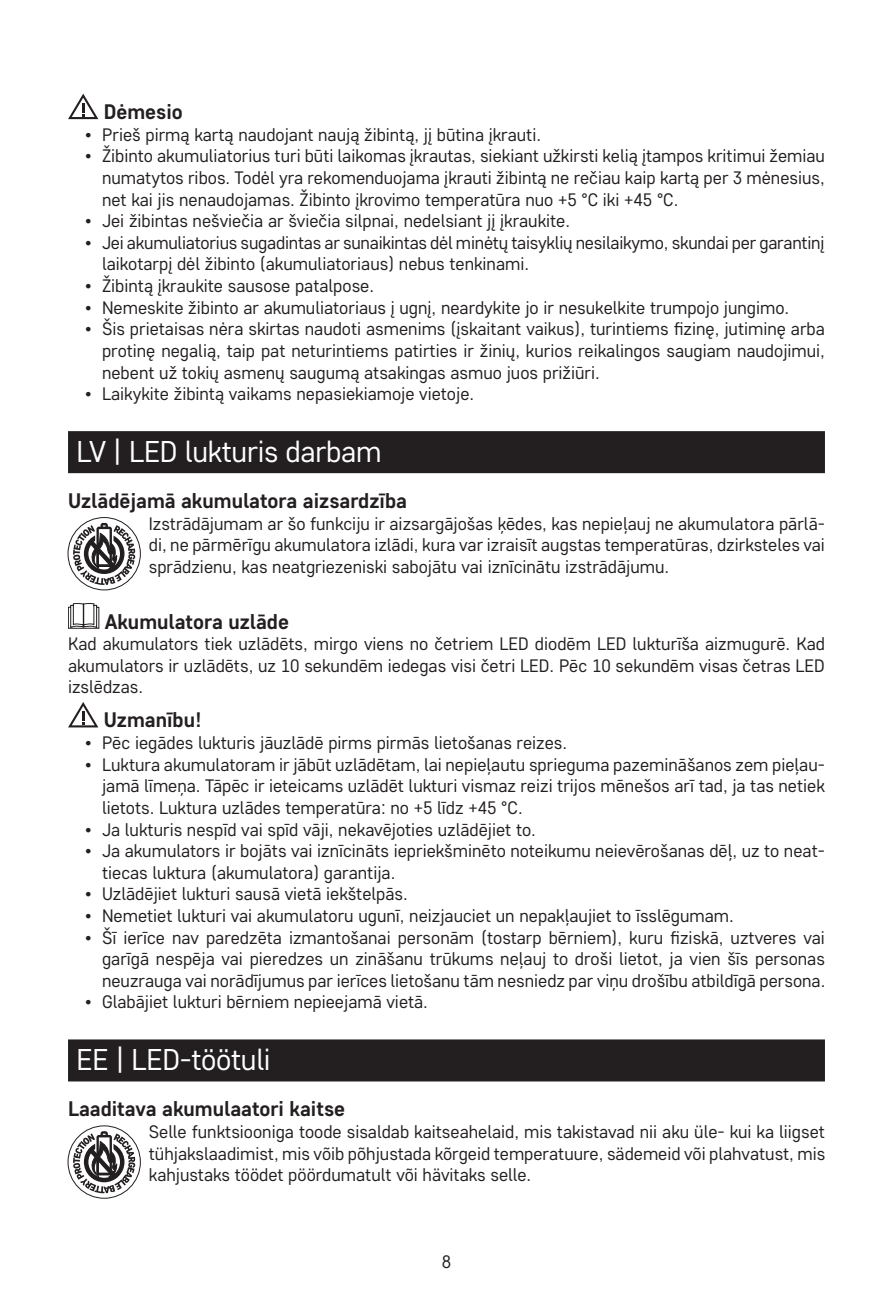
<style>
.page{position:relative;width:893px;height:1302px;background:#fff}
.page>*{position:absolute;margin:0;border:0;box-sizing:border-box;transform-origin:0 0}
.t1{font:30px "Core Sans D35";letter-spacing:-.01em;color:#fff}
.t2{font:700 21px "Core Sans D55";color:#231f20}
.t3{font:18px/21.6px "Core Sans D35";color:#231f20;text-align:justify}
</style>
<div class="page">
<div style="left:68px;top:431px;width:757px;height:42px;background:#231f20"></div>
<div style="left:68px;top:1039px;width:757px;height:42px;background:#231f20"></div>
<svg style="left:68px;top:94px;width:30px;height:25px"></svg>
<svg style="left:68px;top:517px;width:72px;height:73px"></svg>
<div style="left:68px;top:517px;width:73px;height:73px;border:1px solid #231f20;border-radius:50%"></div>
<svg style="left:73px;top:523px;width:62px;height:62px"></svg>
<svg style="left:68px;top:603px;width:31px;height:25px"></svg>
<svg style="left:68px;top:702px;width:30px;height:25px"></svg>
<svg style="left:68px;top:1125px;width:72px;height:72px"></svg>
<div style="left:68px;top:1125px;width:73px;height:73px;border:1px solid #231f20;border-radius:50%"></div>
<svg style="left:73px;top:1130px;width:62px;height:62px"></svg>
<p class="t2" style="left:104px;top:98px;width:81px">Dėmesio</p>
<p class="t3" style="left:85px;top:123px;width:458px">• Prieš pirmą kartą naudojant naują žibintą, jį būtina įkrauti.</p>
<p class="t3" style="left:102px;top:145px;width:724px;text-indent:-17px">• Žibinto akumuliatorius turi būti laikomas įkrautas, siekiant užkirsti kelią įtampos kritimui žemiau numatytos ribos. Todėl yra rekomenduojama įkrauti žibintą ne rečiau kaip kartą per 3 mėnesius, net kai jis nenaudojamas. Žibinto įkrovimo temperatūra nuo +5 °C iki +45 °C.</p>
<p class="t3" style="left:85px;top:209px;width:487px">• Jei žibintas nešviečia ar šviečia silpnai, nedelsiant jį įkraukite.</p>
<p class="t3" style="left:102px;top:231px;width:724px;text-indent:-17px">• Jei akumuliatorius sugadintas ar sunaikintas dėl minėtų taisyklių nesilaikymo, skundai per garantinį laikotarpį dėl žibinto (akumuliatoriaus) nebus tenkinami.</p>
<p class="t3" style="left:85px;top:274px;width:291px">• Žibintą įkraukite sausose patalpose.</p>
<p class="t3" style="left:85px;top:296px;width:706px">• Nemeskite žibinto ar akumuliatoriaus į ugnį, neardykite jo ir nesukelkite trumpojo jungimo.</p>
<p class="t3" style="left:102px;top:317px;width:724px;text-indent:-17px">• Šis prietaisas nėra skirtas naudoti asmenims (įskaitant vaikus), turintiems fizinę, jutiminę arba protinę negalią, taip pat neturintiems patirties ir žinių, kurios reikalingos saugiam naudojimui, nebent už tokių asmenų saugumą atsakingas asmuo juos prižiūri.</p>
<p class="t3" style="left:85px;top:382px;width:391px">• Laikykite žibintą vaikams nepasiekiamoje vietoje.</p>
<h1 class="t1" style="left:77px;top:432px;width:306px">LV | LED lukturis darbam</h1>
<p class="t2" style="left:68px;top:487px;width:340px">Uzlādējamā akumulatora aizsardzība</p>
<p class="t3" style="left:149px;top:512px;width:678px">Izstrādājumam ar šo funkciju ir aizsargājošas ķēdes, kas nepieļauj ne akumulatora pārlā&shy;di, ne pārmērīgu akumulatora izlādi, kura var izraisīt augstas temperatūras, dzirksteles vai sprādzienu, kas neatgriezeniski sabojātu vai iznīcinātu izstrādājumu.</p>
<p class="t2" style="left:105px;top:607px;width:186px">Akumulatora uzlāde</p>
<p class="t3" style="left:68px;top:632px;width:758px">Kad akumulators tiek uzlādēts, mirgo viens no četriem LED diodēm LED lukturīša aizmugurē. Kad akumulators ir uzlādēts, uz 10 sekundēm iedegas visi četri LED. Pēc 10 sekundēm visas četras LED izslēdzas.</p>
<p class="t2" style="left:104px;top:706px;width:99px">Uzmanību!</p>
<p class="t3" style="left:85px;top:731px;width:484px">• Pēc iegādes lukturis jāuzlādē pirms pirmās lietošanas reizes.</p>
<p class="t3" style="left:102px;top:752px;width:724px;text-indent:-17px">• Luktura akumulatoram ir jābūt uzlādētam, lai nepieļautu sprieguma pazemināšanos zem pieļau&shy;jamā līmeņa. Tāpēc ir ieteicams uzlādēt lukturi vismaz reizi trijos mēnešos arī tad, ja tas netiek lietots. Luktura uzlādes temperatūra: no +5 līdz +45 °C.</p>
<p class="t3" style="left:85px;top:817px;width:452px">• Ja lukturis nespīd vai spīd vāji, nekavējoties uzlādējiet to.</p>
<p class="t3" style="left:102px;top:839px;width:724px;text-indent:-17px">• Ja akumulators ir bojāts vai iznīcināts iepriekšminēto noteikumu neievērošanas dēļ, uz to neat&shy;tiecas luktura (akumulatora) garantija.</p>
<p class="t3" style="left:85px;top:882px;width:324px">• Uzlādējiet lukturi sausā vietā iekštelpās.</p>
<p class="t3" style="left:85px;top:904px;width:650px">• Nemetiet lukturi vai akumulatoru ugunī, neizjauciet un nepakļaujiet to īsslēgumam.</p>
<p class="t3" style="left:102px;top:925px;width:725px;text-indent:-17px">• Šī ierīce nav paredzēta izmantošanai personām (tostarp bērniem), kuru fiziskā, uztveres vai garīgā nespēja vai pieredzes un zināšanu trūkums neļauj to droši lietot, ja vien šīs personas neuzrauga vai norādījumus par ierīces lietošanu tām nesniedz par viņu drošību atbildīgā persona.</p>
<p class="t3" style="left:85px;top:990px;width:344px">• Glabājiet lukturi bērniem nepieejamā vietā.</p>
<h1 class="t1" style="left:77px;top:1039px;width:196px">EE | LED-töötuli</h1>
<p class="t2" style="left:68px;top:1095px;width:279px">Laaditava akumulaatori kaitse</p>
<p class="t3" style="left:149px;top:1120px;width:678px">Selle funktsiooniga toode sisaldab kaitseahelaid, mis takistavad nii aku üle- kui ka liigset tühjakslaadimist, mis võib põhjustada kõrgeid temperatuure, sädemeid või plahvatust, mis kahjustaks töödet pöördumatult või hävitaks selle.</p>
<p class="t3" style="left:442px;top:1249px;width:11px">8</p>
</div>
